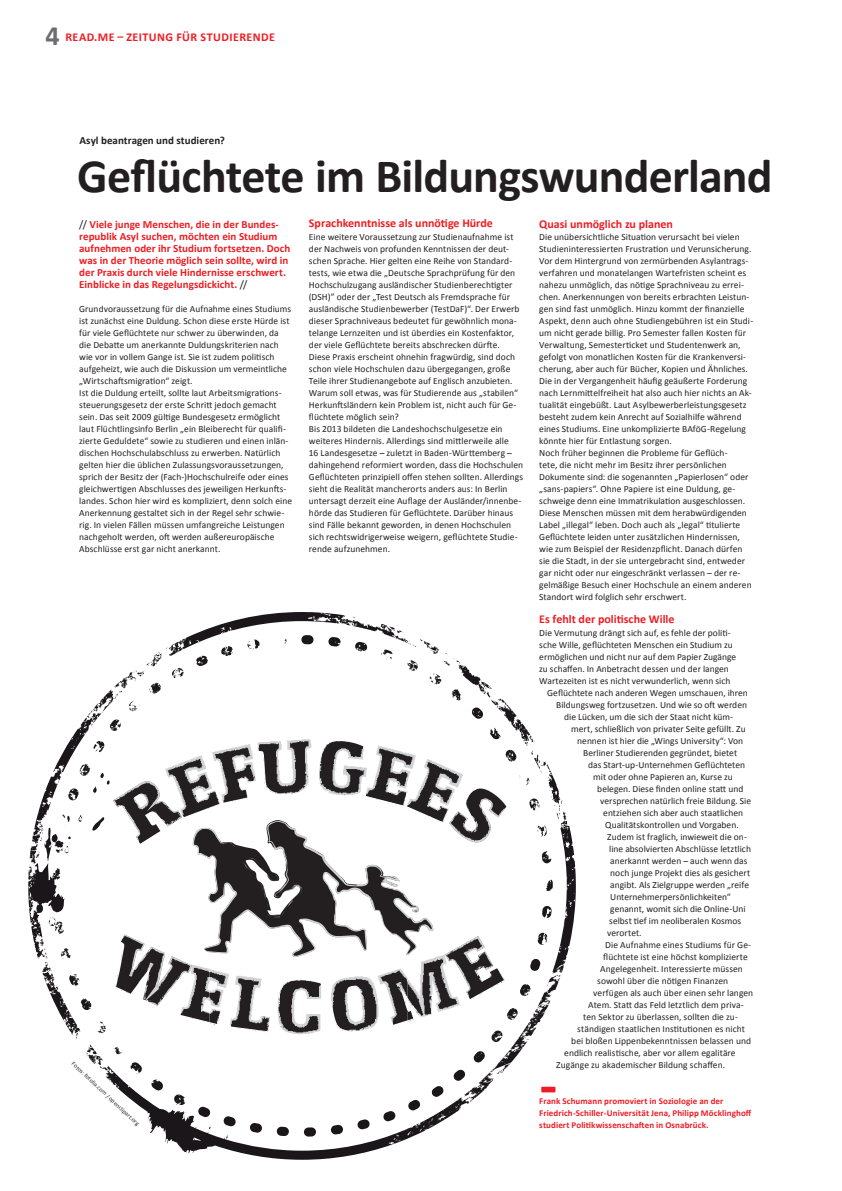
<style>
.page{position:relative;width:842px;height:1191px;background:#fff}
.page>*{position:absolute;margin:0;border:0;box-sizing:border-box;transform-origin:0 0}
.t1{font:700 48px "Calibri";letter-spacing:-.015em;color:#231f20}
.t2{font:700 28px "Calibri";color:#6c6d70}
.t3{font:700 12px "Calibri";color:#ee1d23}
.t4{font:700 12px "Calibri";letter-spacing:.04em;color:#ee1d23}
.t5{font:700 11px/12px "Calibri";color:#ee1d23}
.t6{font:700 11px "Calibri";color:#231f20}
.t7{font:9.5px/12px "Calibri";letter-spacing:.005em;color:#231f20}
.t8{font:700 9px/12px "Calibri";letter-spacing:.01em;color:#ee1d23}
.t9{font:6px "Calibri";color:#231f20}
.s1{font-weight:400;color:#231f20}
</style>
<div class="page">
<svg style="left:28px;top:612px;width:548px;height:547px"></svg>
<img style="left:211px;top:743px;width:45px;height:59px">
<img style="left:257px;top:739px;width:48px;height:50px">
<img style="left:220px;top:886px;width:148px;height:30px">
<img style="left:219px;top:837px;width:98px;height:34px">
<img style="left:120px;top:937px;width:90px;height:85px">
<img style="left:408px;top:938px;width:74px;height:80px">
<div style="left:541px;top:1086px;width:14px;height:6px;background:#ee1d23"></div>
<h2 class="t2" style="left:45px;top:18px;width:16px">4</h2>
<p class="t4" style="left:65px;top:29px;width:211px">READ.ME – ZEITUNG FÜR STUDIERENDE</p>
<p class="t6" style="left:79px;top:133px;width:147px">Asyl beantragen und studieren?</p>
<h1 class="t1" style="left:77px;top:145px;width:697px">Geflüchtete im Bildungswunderland</h1>
<p class="t3" style="left:309px;top:216px;width:186px">Sprachkenntnisse als unnötige Hürde</p>
<p class="t7" style="left:309px;top:231px;width:216px">Eine weitere Voraussetzung zur Studienaufnahme ist der Nachweis von profunden Kenntnissen der deut&shy;schen Sprache. Hier gelten eine Reihe von Standard&shy;tests, wie etwa die „Deutsche Sprachprüfung für den Hochschulzugang ausländischer Studienberechtigter (DSH)” oder der „Test Deutsch als Fremdsprache für ausländische Studienbewerber (TestDaF)“. Der Erwerb dieser Sprachniveaus bedeutet für gewöhnlich mona&shy;telange Lernzeiten und ist überdies ein Kostenfaktor, der viele Geflüchtete bereits abschrecken dürfte.<br>Diese Praxis erscheint ohnehin fragwürdig, sind doch schon viele Hochschulen dazu übergegangen, große Teile ihrer Studienangebote auf Englisch anzubieten.<br>Warum soll etwas, was für Studierende aus „stabilen“ Herkunftsländern kein Problem ist, nicht auch für Ge&shy;flüchtete möglich sein?<br>Bis 2013 bildeten die Landeshochschulgesetze ein weiteres Hindernis. Allerdings sind mittlerweile alle<br>16 Landesgesetze – zuletzt in Baden-Württemberg – dahingehend reformiert worden, dass die Hochschulen Geflüchteten prinzipiell offen stehen sollten. Allerdings sieht die Realität mancherorts anders aus: In Berlin untersagt derzeit eine Auflage der Ausländer/innenbe&shy;hörde das Studieren für Geflüchtete. Darüber hinaus sind Fälle bekannt geworden, in denen Hochschulen sich rechtswidrigerweise weigern, geflüchtete Studie&shy;rende aufzunehmen.</p>
<p class="t3" style="left:539px;top:216px;width:135px">Quasi unmöglich zu planen</p>
<p class="t7" style="left:539px;top:231px;width:215px">Die unübersichtliche Situation verursacht bei vielen Studieninteressierten Frustration und Verunsicherung.<br>Vor dem Hintergrund von zermürbenden Asylantrags&shy;verfahren und monatelangen Wartefristen scheint es nahezu unmöglich, das nötige Sprachniveau zu errei&shy;chen. Anerkennungen von bereits erbrachten Leistun&shy;gen sind fast unmöglich. Hinzu kommt der finanzielle Aspekt, denn auch ohne Studiengebühren ist ein Studi&shy;um nicht gerade billig. Pro Semester fallen Kosten für Verwaltung, Semesterticket und Studentenwerk an, gefolgt von monatlichen Kosten für die Krankenversi&shy;cherung, aber auch für Bücher, Kopien und Ähnliches.<br>Die in der Vergangenheit häufig geäußerte Forderung nach Lernmittelfreiheit hat also auch hier nichts an Ak&shy;tualität eingebüßt. Laut Asylbewerberleistungsgesetz besteht zudem kein Anrecht auf Sozialhilfe während eines Studiums. Eine unkomplizierte BAföG-Regelung könnte hier für Entlastung sorgen.<br>Noch früher beginnen die Probleme für Geflüch-<br>tete, die nicht mehr im Besitz ihrer persönlichen Dokumente sind: die sogenannten „Papierlosen“ oder „sans-papiers“. Ohne Papiere ist eine Duldung, ge&shy;schweige denn eine Immatrikulation ausgeschlossen.<br>Diese Menschen müssen mit dem herabwürdigenden Label „illegal“ leben. Doch auch als „legal“ titulierte Geflüchtete leiden unter zusätzlichen Hindernissen, wie zum Beispiel der Residenzpflicht. Danach dürfen sie die Stadt, in der sie untergebracht sind, entweder gar nicht oder nur eingeschränkt verlassen – der re&shy;gelmäßige Besuch einer Hochschule an einem anderen Standort wird folglich sehr erschwert.</p>
<p class="t3" style="left:539px;top:611px;width:137px">Es fehlt der politische Wille</p>
<p class="t7" style="left:539px;top:627px;width:193px">Die Vermutung drängt sich auf, es fehle der politi-</p>
<p class="t7" style="left:539px;top:639px;width:195px">sche Wille, geflüchteten Menschen ein Studium zu</p>
<p class="t7" style="left:539px;top:651px;width:198px">ermöglichen und nicht nur auf dem Papier Zugänge</p>
<p class="t7" style="left:539px;top:663px;width:191px">zu schaffen. In Anbetracht dessen und der langen</p>
<p class="t7" style="left:539px;top:675px;width:193px">Wartezeiten ist es nicht verwunderlich, wenn sich</p>
<p class="t7" style="left:547px;top:687px;width:202px">Geflüchtete nach anderen Wegen umschauen, ihren</p>
<p class="t7" style="left:556px;top:699px;width:192px">Bildungsweg fortzusetzen. Und wie so oft werden</p>
<p class="t7" style="left:564px;top:711px;width:170px">die Lücken, um die sich der Staat nicht küm-</p>
<p class="t7" style="left:571px;top:723px;width:176px">mert, schließlich von privater Seite gefüllt. Zu</p>
<p class="t7" style="left:577px;top:735px;width:167px">nennen ist hier die „Wings University“: Von</p>
<p class="t7" style="left:583px;top:747px;width:155px">Berliner Studierenden gegründet, bietet</p>
<p class="t7" style="left:588px;top:759px;width:158px">das Start-up-Unternehmen Geflüchteten</p>
<p class="t7" style="left:593px;top:771px;width:141px">mit oder ohne Papieren an, Kurse zu</p>
<p class="t7" style="left:597px;top:783px;width:148px">belegen. Diese finden online statt und</p>
<p class="t7" style="left:600px;top:795px;width:152px">versprechen natürlich freie Bildung. Sie</p>
<p class="t7" style="left:603px;top:807px;width:141px">entziehen sich aber auch staatlichen</p>
<p class="t7" style="left:605px;top:819px;width:135px">Qualitätskontrollen und Vorgaben.</p>
<p class="t7" style="left:607px;top:831px;width:141px">Zudem ist fraglich, inwieweit die on-</p>
<p class="t7" style="left:609px;top:843px;width:143px">line absolvierten Abschlüsse letztlich</p>
<p class="t7" style="left:610px;top:855px;width:139px">anerkannt werden – auch wenn das</p>
<p class="t7" style="left:610px;top:867px;width:142px">noch junge Projekt dies als gesichert</p>
<p class="t7" style="left:610px;top:879px;width:140px">angibt. Als Zielgruppe werden „reife</p>
<p class="t7" style="left:610px;top:891px;width:122px">Unternehmerpersönlichkeiten“</p>
<p class="t7" style="left:610px;top:903px;width:137px">genannt, womit sich die Online-Uni</p>
<p class="t7" style="left:609px;top:915px;width:133px">selbst tief im neoliberalen Kosmos</p>
<p class="t7" style="left:607px;top:927px;width:36px">verortet.</p>
<p class="t7" style="left:605px;top:939px;width:147px">Die Aufnahme eines Studiums für Ge-</p>
<p class="t7" style="left:603px;top:951px;width:146px">flüchtete ist eine höchst komplizierte</p>
<p class="t7" style="left:600px;top:963px;width:144px">Angelegenheit. Interessierte müssen</p>
<p class="t7" style="left:597px;top:975px;width:132px">sowohl über die nötigen Finanzen</p>
<p class="t7" style="left:593px;top:987px;width:161px">verfügen als auch über einen sehr langen</p>
<p class="t7" style="left:588px;top:999px;width:157px">Atem. Statt das Feld letztlich dem priva-</p>
<p class="t7" style="left:583px;top:1011px;width:156px">ten Sektor zu überlassen, sollten die zu-</p>
<p class="t7" style="left:577px;top:1023px;width:169px">ständigen staatlichen Institutionen es nicht</p>
<p class="t7" style="left:571px;top:1035px;width:181px">bei bloßen Lippenbekenntnissen belassen und</p>
<p class="t7" style="left:564px;top:1047px;width:173px">endlich realistische, aber vor allem egalitäre</p>
<p class="t7" style="left:556px;top:1059px;width:170px">Zugänge zu akademischer Bildung schaffen.</p>
<p class="t8" style="left:539px;top:1095px;width:214px">Frank Schumann promoviert in Soziologie an der<br>Friedrich-Schiller-Universität Jena, Philipp Möcklinghoff studiert Politikwissenschaften in Osnabrück.</p>
<p class="t5" style="left:79px;top:218px;width:213px"><span class="s1">//</span> Viele junge Menschen, die in der Bundes&shy;republik Asyl suchen, möchten ein Studium aufnehmen oder ihr Studium fortsetzen. Doch was in der Theorie möglich sein sollte, wird in der Praxis durch viele Hindernisse erschwert.<br>Einblicke in das Regelungsdickicht. <span class="s1">//</span></p>
<p class="t7" style="left:79px;top:303px;width:214px">Grundvoraussetzung für die Aufnahme eines Studiums ist zunächst eine Duldung. Schon diese erste Hürde ist für viele Geflüchtete nur schwer zu überwinden, da die Debatte um anerkannte Duldungskriterien nach wie vor in vollem Gange ist. Sie ist zudem politisch aufgeheizt, wie auch die Diskussion um vermeintliche „Wirtschaftsmigration“ zeigt.<br>Ist die Duldung erteilt, sollte laut Arbeitsmigrations&shy;steuerungsgesetz der erste Schritt jedoch gemacht sein. Das seit 2009 gültige Bundesgesetz ermöglicht laut Flüchtlingsinfo Berlin „ein Bleiberecht für qualifi&shy;zierte Geduldete“ sowie zu studieren und einen inlän&shy;dischen Hochschulabschluss zu erwerben. Natürlich gelten hier die üblichen Zulassungsvoraussetzungen, sprich der Besitz der (Fach-)Hochschulreife oder eines gleichwertigen Abschlusses des jeweiligen Herkunfts&shy;landes. Schon hier wird es kompliziert, denn solch eine Anerkennung gestaltet sich in der Regel sehr schwie&shy;rig. In vielen Fällen müssen umfangreiche Leistungen nachgeholt werden, oft werden außereuropäische Abschlüsse erst gar nicht anerkannt.</p>
<p class="t9" style="left:75px;top:1060px;width:92px;rotate:43deg">Fotos: fotolia.com / openclipart.org</p>
</div>
